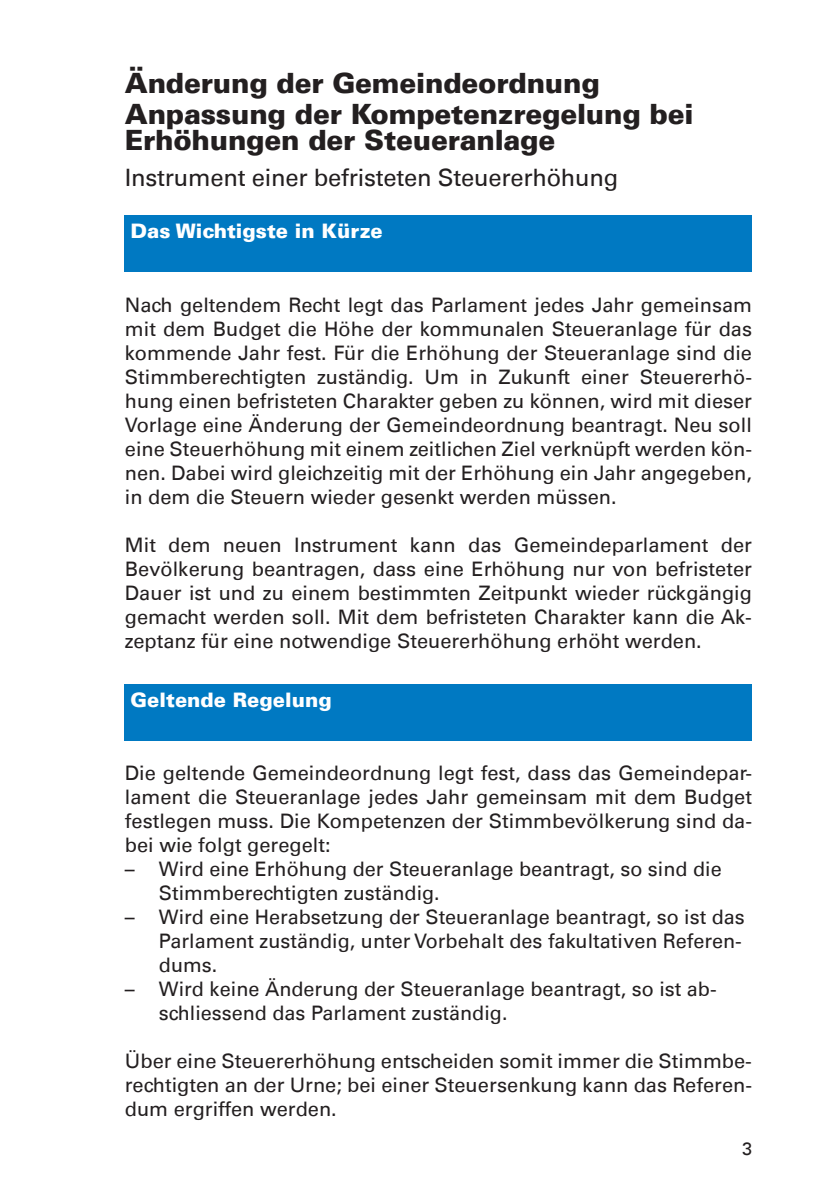
<style>
.page{position:relative;width:840px;height:1191px;background:#fff}
.page>*{position:absolute;margin:0;border:0;box-sizing:border-box;transform-origin:0 0}
.t1{font:900 28px/31.6px "Univers LT";letter-spacing:-.01em;color:#231f20}
.t2{font:24px "Univers LT";letter-spacing:-.01em;color:#231f20}
.t3{font:20px/24px "Univers LT";color:#231f20;text-align:justify}
.t4{font:900 20px "Univers LT";color:#fff}
.t5{font:18px "Univers LT";color:#231f20}
</style>
<div class="page">
<div style="left:125px;top:215px;width:626px;height:57px;background:#0079c2"></div>
<div style="left:125px;top:683px;width:626px;height:57px;background:#0079c2"></div>
<h1 class="t1" style="left:125px;top:66px;width:570px">Änderung der Gemeindeordnung<br>Anpassung der Kompetenzregelung bei</h1>
<h1 class="t1" style="left:125px;top:124px;width:432px">Erhöhungen der Steueranlage</h1>
<p class="t2" style="left:125px;top:163px;width:494px">Instrument einer befristeten Steuererhöhung</p>
<p class="t4" style="left:130px;top:218px;width:253px">Das Wichtigste in Kürze</p>
<p class="t3" style="left:125px;top:293px;width:628px">Nach geltendem Recht legt das Parlament jedes Jahr gemeinsam mit dem Budget die Höhe der kommunalen Steueranlage für das kommende Jahr fest. Für die Erhöhung der Steueranlage sind die Stimmberechtigten zuständig. Um in Zukunft einer Steuererhö&shy;hung einen befristeten Charakter geben zu können, wird mit dieser Vorlage eine Änderung der Gemeindeordnung beantragt. Neu soll eine Steuerhöhung mit einem zeitlichen Ziel verknüpft werden kön&shy;nen. Dabei wird gleichzeitig mit der Erhöhung ein Jahr angegeben, in dem die Steuern wieder gesenkt werden müssen.</p>
<p class="t3" style="left:125px;top:533px;width:628px">Mit dem neuen Instrument kann das Gemeindeparlament der Bevölkerung beantragen, dass eine Erhöhung nur von befristeter Dauer ist und zu einem bestimmten Zeitpunkt wieder rückgängig gemacht werden soll. Mit dem befristeten Charakter kann die Ak&shy;zeptanz für eine notwendige Steuererhöhung erhöht werden.</p>
<p class="t4" style="left:130px;top:687px;width:203px">Geltende Regelung</p>
<p class="t3" style="left:125px;top:761px;width:628px">Die geltende Gemeindeordnung legt fest, dass das Gemeindepar&shy;lament die Steueranlage jedes Jahr gemeinsam mit dem Budget festlegen muss. Die Kompetenzen der Stimmbevölkerung sind da&shy;bei wie folgt geregelt:</p>
<p class="t3" style="left:159px;top:857px;width:564px;text-indent:-34px">– Wird eine Erhöhung der Steueranlage beantragt, so sind die<br>Stimmberechtigten zuständig.</p>
<p class="t3" style="left:159px;top:905px;width:587px;text-align:left;text-indent:-34px">– Wird eine Herabsetzung der Steueranlage beantragt, so ist das<br>Parlament zuständig, unter Vorbehalt des fakultativen Referen&shy;dums.</p>
<p class="t3" style="left:159px;top:977px;width:559px;text-indent:-34px">– Wird keine Änderung der Steueranlage beantragt, so ist ab&shy;schliessend das Parlament zuständig.</p>
<p class="t3" style="left:125px;top:1049px;width:628px">Über eine Steuererhöhung entscheiden somit immer die Stimmbe&shy;rechtigten an der Urne; bei einer Steuersenkung kann das Referen&shy;dum ergriffen werden.</p>
<p class="t5" style="left:741px;top:1137px;width:12px">3</p>
</div>
